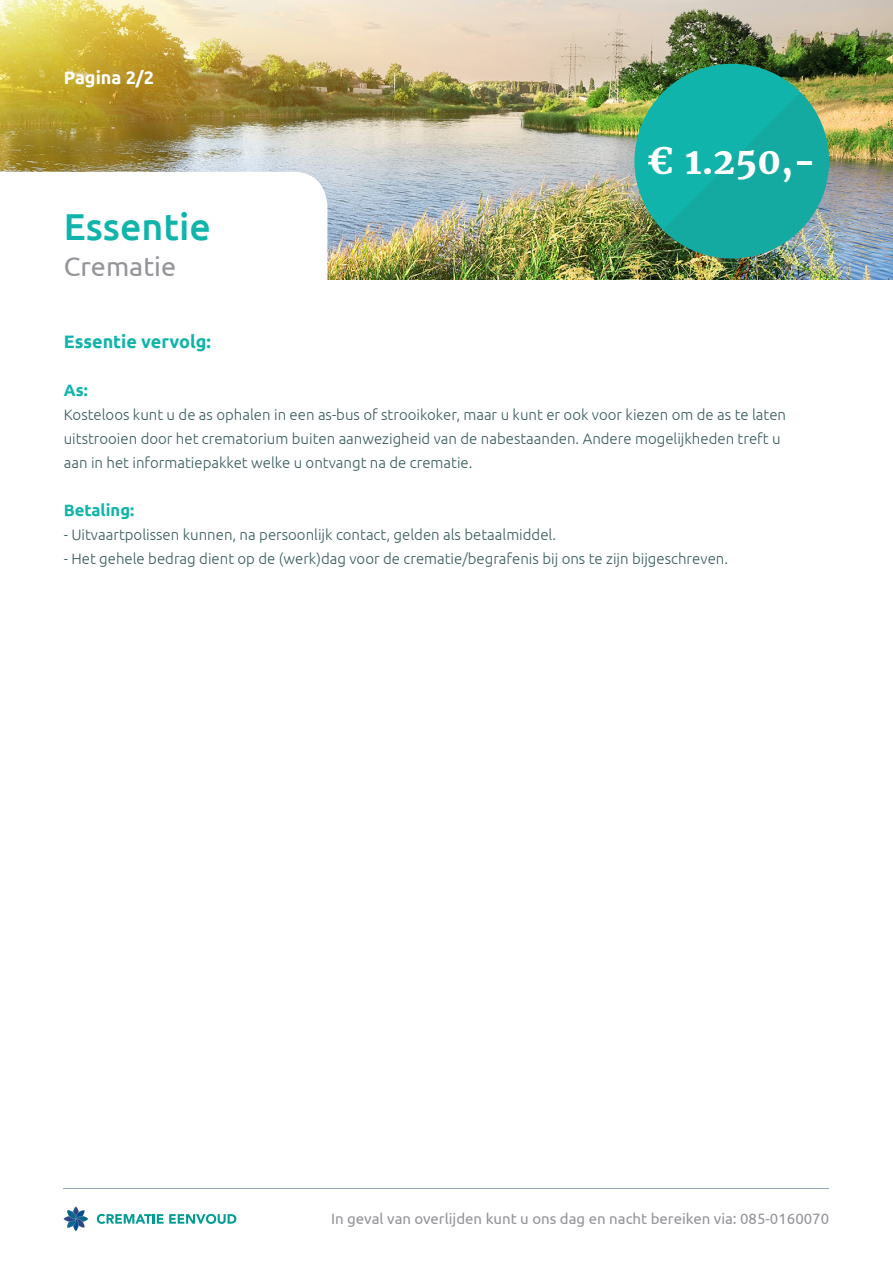
<style>
.page{position:relative;width:893px;height:1263px;background:#fff}
.page>*{position:absolute;margin:0;border:0;box-sizing:border-box;transform-origin:0 0}
.t1{font:500 37.5px "Ubuntu";color:#11b4aa}
.t2{font:700 36px "Merriweather";color:#fff}
.t3{font:27px "Ubuntu";color:#949499}
.t4{font:700 18px "Ubuntu";color:#11b4aa}
.t5{font:700 18px "Ubuntu";color:#fff}
.t6{font:700 16.5px "Ubuntu";color:#11b4aa}
.t7{font:300 15px/24px "Ubuntu";color:#3b5c5e}
.t8{font:15px "Ubuntu";color:#949499}
</style>
<div class="page">
<img style="left:0;top:0;width:893px;height:280px">
<div style="left:634px;top:64px;width:195px;height:194px;background:#11b4aa;border-radius:50%"></div>
<img style="left:663px;top:92px;width:176px;height:176px">
<svg style="left:0;top:172px;width:327px;height:108px"></svg>
<hr style="left:64px;top:1188px;width:765px;height:1px;background:#91aac2">
<svg style="left:63px;top:1206px;width:25px;height:25px"></svg>
<svg style="left:97px;top:1214px;width:139px;height:10px"></svg>
<p class="t5" style="left:64px;top:67px;width:92px">Pagina 2/2</p>
<h1 class="t1" style="left:64px;top:203px;width:149px">Essentie</h1>
<h3 class="t3" style="left:64px;top:250px;width:114px">Crematie</h3>
<p class="t4" style="left:64px;top:331px;width:149px">Essentie vervolg:</p>
<h2 class="t2" style="left:647px;top:139px;width:170px">€ 1.250,-</h2>
<p class="t6" style="left:64px;top:380px;width:26px">As:</p>
<p class="t7" style="left:64px;top:402px;width:724px">Kosteloos kunt u de as ophalen in een as-bus of strooikoker, maar u kunt er ook voor kiezen om de as te laten uitstrooien door het crematorium buiten aanwezigheid van de nabestaanden. Andere mogelijkheden treft u aan in het informatiepakket welke u ontvangt na de crematie.</p>
<p class="t6" style="left:64px;top:500px;width:72px">Betaling:</p>
<p class="t7" style="left:64px;top:522px;width:494px">- Uitvaartpolissen kunnen, na persoonlijk contact, gelden als betaalmiddel.</p>
<p class="t7" style="left:64px;top:546px;width:666px">- Het gehele bedrag dient op de (werk)dag voor de crematie/begrafenis bij ons te zijn bijgeschreven.</p>
<p class="t8" style="left:331px;top:1210px;width:500px">In geval van overlijden kunt u ons dag en nacht bereiken via: 085-0160070</p>
</div>
